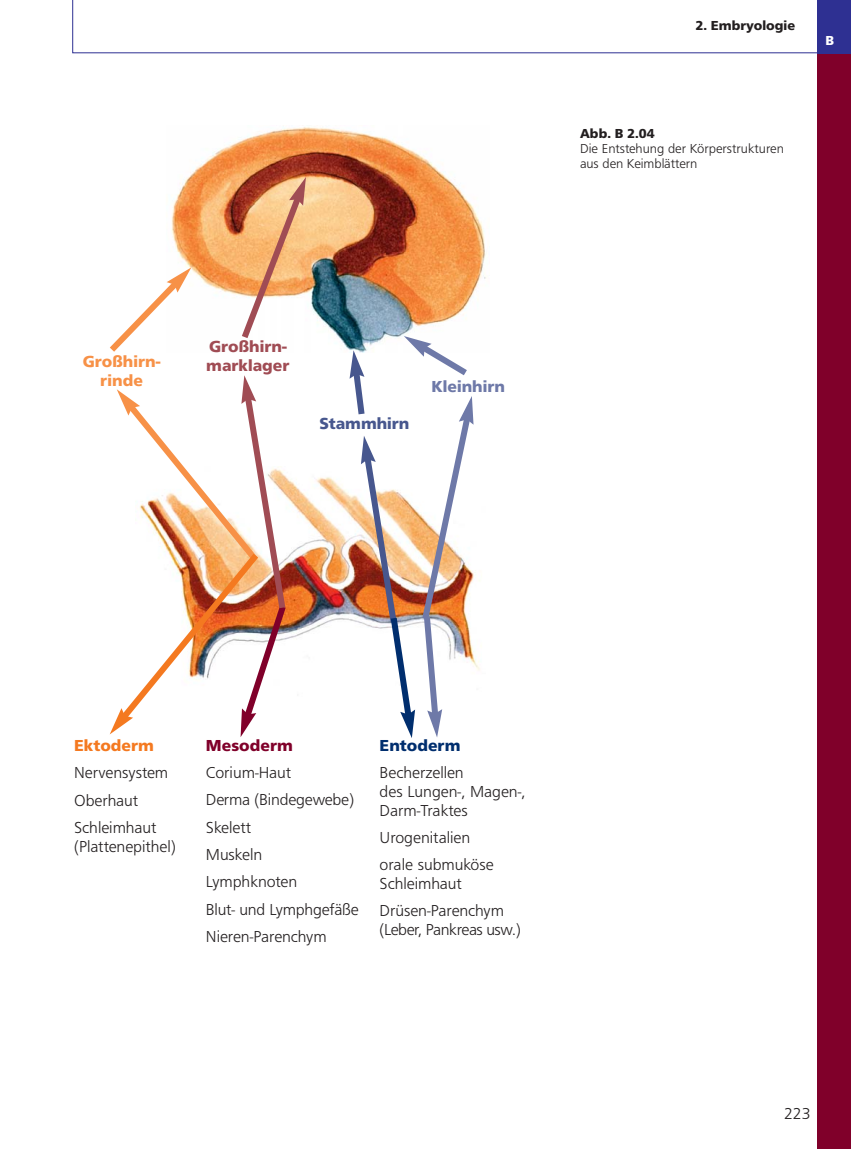
<style>
.page{position:relative;width:851px;height:1149px;background:#fff}
.page>*{position:absolute;margin:0;border:0;box-sizing:border-box;transform-origin:0 0}
.t1{font:300 16.5px/27.3px "Front Page";letter-spacing:-.01em;color:#231f20}
.t2{font:300 16.5px "Front Page";letter-spacing:-.04em;color:#231f20}
.t3{font:700 16.5px/18.8px "Front Page";color:#a04c54}
.t4{font:700 16.5px/18.8px "Front Page";color:#f79147;text-align:center}
.t5{font:700 16.5px "Front Page";color:#6e79a8}
.t6{font:700 16.5px "Front Page";color:#47578e}
.t7{font:700 16.5px "Front Page";color:#f47920}
.t8{font:700 16.5px "Front Page";color:#80002a}
.t9{font:700 16.5px "Front Page";color:#002e6e}
.t10{font:300 13.5px/15px "Front Page";color:#231f20}
.t11{font:700 13.5px "Front Page";color:#231f20}
.t12{font:700 13.5px "Front Page";color:#fff}
</style>
<div class="page">
<svg style="left:72px;top:0;width:744px;height:53px"></svg>
<div style="left:816px;top:0;width:34px;height:1148px;background:#80002a"></div>
<img style="left:290px;top:477px;width:190px;height:193px">
<img style="left:171px;top:127px;width:315px;height:223px">
<svg style="left:110px;top:267px;width:81px;height:85px"></svg>
<svg style="left:237px;top:177px;width:69px;height:168px"></svg>
<svg style="left:349px;top:336px;width:125px;height:402px"></svg>
<svg style="left:110px;top:375px;width:180px;height:362px"></svg>
<div style="left:816px;top:0;width:34px;height:53px;background:#2e3092"></div>
<p class="t4" style="left:83px;top:353px;width:79px">Großhirn&shy;rinde</p>
<p class="t3" style="left:206px;top:337px;width:85px">Großhirn&shy;marklager</p>
<p class="t6" style="left:319px;top:417px;width:91px">Stammhirn</p>
<p class="t5" style="left:431px;top:379px;width:75px">Kleinhirn</p>
<p class="t11" style="left:695px;top:20px;width:101px">2. Embryologie</p>
<p class="t12" style="left:825px;top:35px;width:10px">B</p>
<p class="t11" style="left:580px;top:128px;width:76px">Abb. B 2.04</p>
<p class="t10" style="left:580px;top:142px;width:205px">Die Entstehung der Körperstrukturen aus den Keimblättern</p>
<p class="t7" style="left:74px;top:738px;width:81px">Ektoderm</p>
<p class="t1" style="left:74px;top:759px;width:96px">Nervensystem<br>Oberhaut<br>Schleimhaut</p>
<p class="t1" style="left:74px;top:832px;width:103px">(Plattenepithel)</p>
<p class="t8" style="left:206px;top:738px;width:88px">Mesoderm</p>
<p class="t1" style="left:206px;top:759px;width:154px">Corium-Haut<br>Derma (Bindegewebe)<br>Skelett<br>Muskeln<br>Lymphknoten<br>Blut- und Lymphgefäße<br>Nieren-Parenchym</p>
<p class="t9" style="left:379px;top:738px;width:82px">Entoderm</p>
<p class="t1" style="left:379px;top:763px;width:147px;line-height:18.8px">Becherzellen<br>des Lungen-, Magen-,<br>Darm-Traktes</p>
<p class="t1" style="left:379px;top:824px;width:116px">Urogenitalien orale submuköse</p>
<p class="t1" style="left:379px;top:870px;width:126px">Schleimhaut<br>Drüsen-Parenchym</p>
<p class="t2" style="left:379px;top:922px;width:143px">(Leber, Pankreas usw.)</p>
<p class="t1" style="left:783px;top:1100px;width:28px">223</p>
</div>
